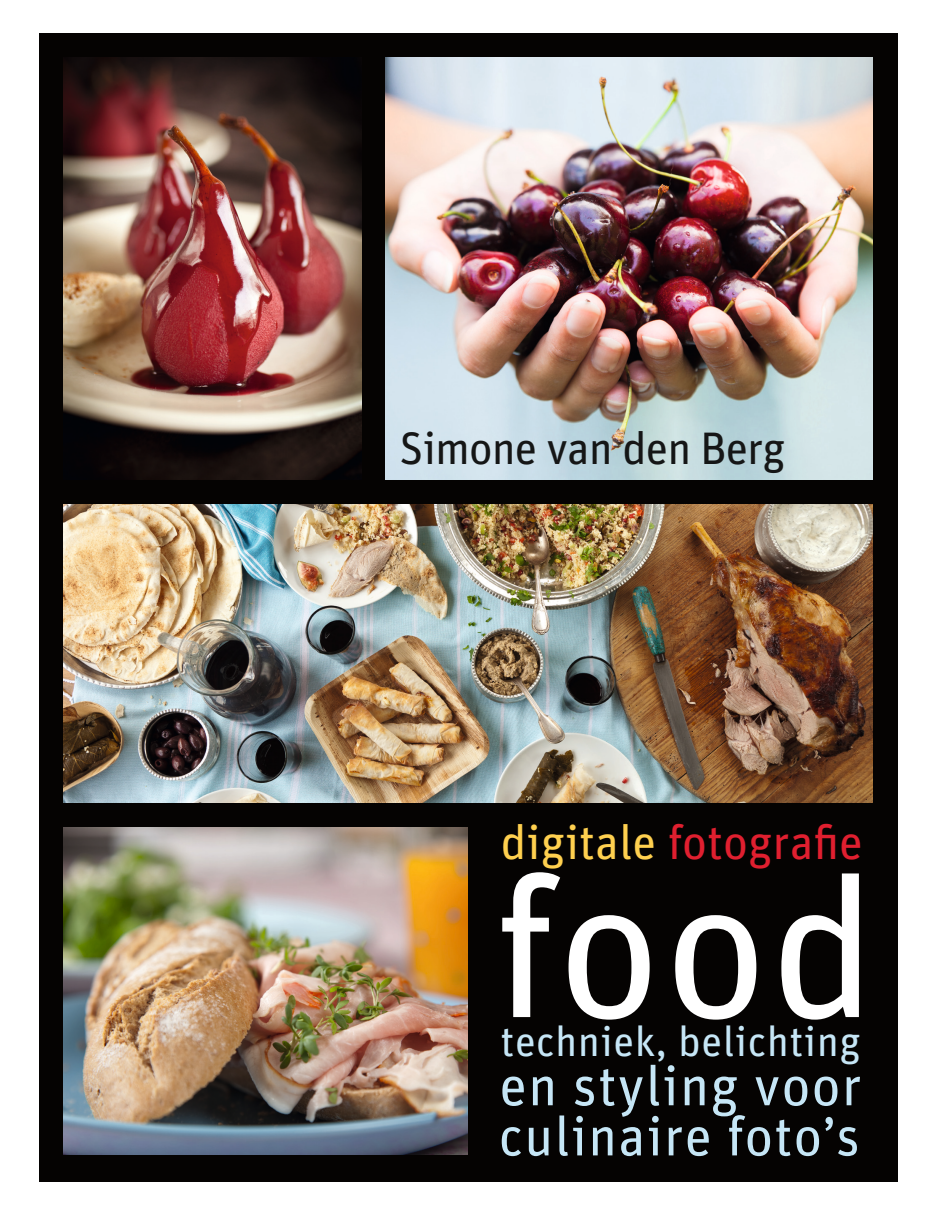
<style>
.page{position:relative;width:938px;height:1221px;background:#fff}
.page>*{position:absolute;margin:0;border:0;box-sizing:border-box;transform-origin:0 0}
.t1{font:198.28px "Unit";color:#fff}
.t2{font:55.82px "Unit";letter-spacing:.02em;color:#c6e6f6}
.t3{font:55.12px "Unit";letter-spacing:.02em;color:#c6e6f6}
.t4{font:48.12px "Unit";color:#e01f2f}
.t5{font:45.5px "Unit";letter-spacing:-.02em;color:#151616}
.t6{font:42.18px "Unit";letter-spacing:.01em;color:#c6e6f6}
.s1{color:#ffd04f}
</style>
<div class="page">
<div style="left:40px;top:33px;width:858px;height:1148px;background:#050302"></div>
<img style="left:63px;top:58px;width:298px;height:422px">
<img style="left:386px;top:58px;width:486px;height:422px">
<img style="left:63px;top:504px;width:809px;height:298px">
<img style="left:63px;top:827px;width:405px;height:327px">
<p class="t5" style="left:399px;top:419px;width:387px">Simone van den Berg</p>
<p class="t4" style="left:500px;top:812px;width:364px"><span class="s1">digitale</span> fotografie</p>
<h1 class="t1" style="left:495px;top:824px;width:383px">food</h1>
<p class="t6" style="left:500px;top:1014px;width:361px">techniek, belichting</p>
<h2 class="t2" style="left:499px;top:1051px;width:364px">en styling voor</h2>
<h3 class="t3" style="left:499px;top:1101px;width:363px">culinaire foto’s</h3>
</div>
